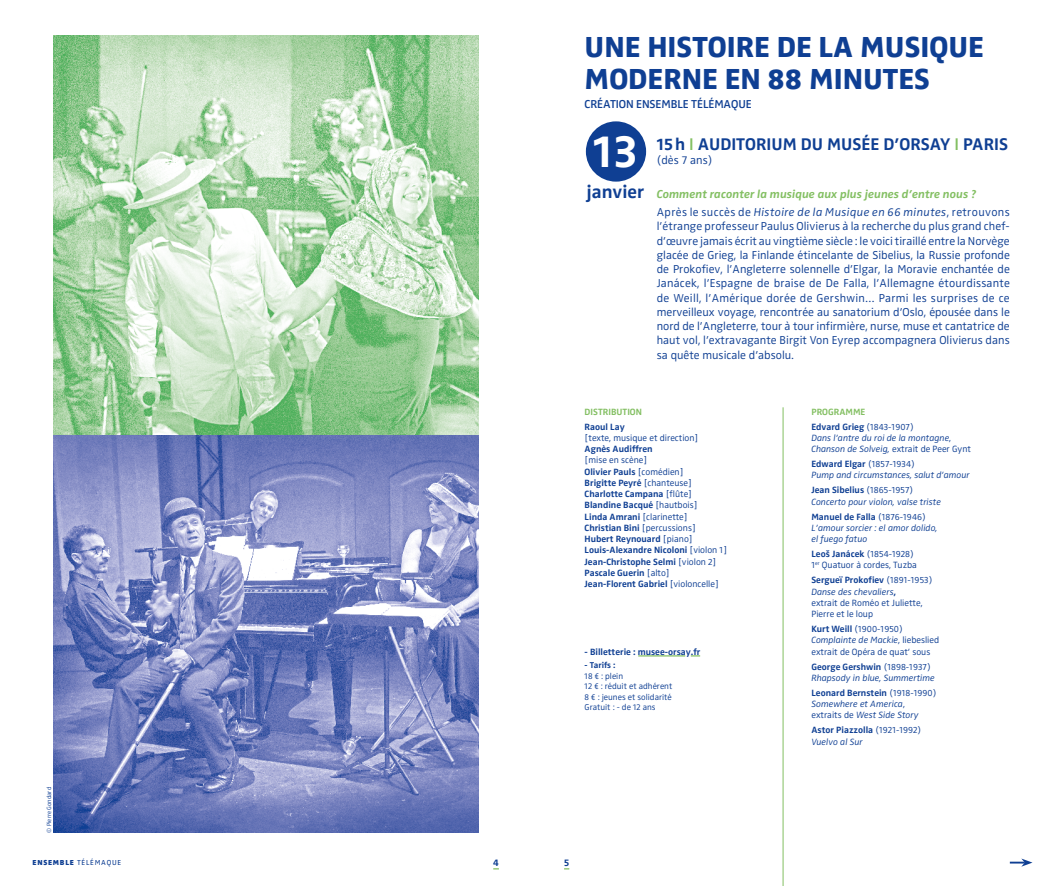
<style>
.page{position:relative;width:1063px;height:886px;background:#fff}
.page>*{position:absolute;margin:0;border:0;box-sizing:border-box;transform-origin:0 0}
.t1{font:47.5px "Zwo LF w 6";color:#fff}
.t2{font:30px/32px "Zwo LF w 7";color:#0f3f93}
.t3{font:18.75px "Zwo LF w 6";color:#0f3f93}
.t4{font:17.5px "Zwo LF w 6";color:#0f3f93}
.t5{font:11.88px/14.2px "Zwo LF w 3";letter-spacing:.005em;color:#0f3f93;text-align:justify}
.t6{font:11.88px "Zwo LF w 3 Italic";letter-spacing:.03em;color:#0f3f93}
.t7{font:11.88px "Zwo LF w 6 Italic";color:#83bf62}
.t8{font:11.88px "Zwo LF w 5";letter-spacing:-.01em;color:#0f3f93}
.t9{font:10px "Zwo LF w 6";color:#0f3f93}
.t10{font:9.38px/11.2px "Zwo LF w 6";color:#0f3f93}
.t11{font:9.38px/11.2px "Zwo LF w 3 Italic";color:#0f3f93}
.t12{font:9.38px/11.2px "Zwo LF w 3";color:#0f3f93}
.t13{font:9.38px "Zwo LF w 6";color:#83bf62}
.t14{font:8.75px/10.5px "Zwo LF w 3";color:#0f3f93}
.t15{font:8.75px "Zwo LF w 6";color:#0f3f93}
.t16{font:7.5px "Zwo LF w 4";letter-spacing:.1em;color:#0f3f93}
.t17{font:6.25px "Zwo LF w 3";color:#0f3f93}
.s1{font-family:"Zwo LF w 5";color:#83bf62}
.s2{font-family:"Zwo LF w 3"}
.s3{font-family:"Zwo LF w 6"}
.s4{font-family:"Zwo Alt LF w 8"}
.s5{color:#83bf62}
</style>
<div class="page">
<svg style="left:1010px;top:858px;width:23px;height:9px"></svg>
<img style="left:53px;top:35px;width:425px;height:798px">
<div style="left:586px;top:121px;width:60px;height:61px;background:#0f3f93;border-radius:50%"></div>
<hr style="left:783px;top:407px;width:1px;height:479px;background:#83bf62">
<hr style="left:638px;top:655px;width:47px;height:1px;background:#83bf62">
<h2 class="t2" style="left:585px;top:30px;width:401px">UNE HISTOIRE DE LA MUSIQUE<br>MODERNE EN 88 MINUTES</h2>
<p class="t8" style="left:585px;top:97px;width:169px">CRÉATION ENSEMBLE TÉLÉMAQUE</p>
<h3 class="t4" style="left:657px;top:134px;width:353px">15h <span class="s1">I</span> AUDITORIUM DU MUSÉE D’ORSAY <span class="s1">I</span> PARIS</h3>
<p class="t5" style="left:657px;top:153px;width:57px">(dès 7 ans)</p>
<p class="t7" style="left:657px;top:187px;width:321px">Comment raconter la musique aux plus jeunes d’entre nous ?</p>
<p class="t6" style="left:657px;top:205px;width:355px"><span class="s2">Après le succès de</span> Histoire de la Musique en 66 minutes<span class="s2">, retrouvons</span></p>
<p class="t5" style="left:657px;top:219px;width:355px">l’étrange professeur Paulus Olivierus à la recherche du plus grand chef&shy;d’œuvre jamais écrit au vingtième siècle : le voici tiraillé entre la Norvège glacée de Grieg, la Finlande étincelante de Sibelius, la Russie profonde de Prokofiev, l’Angleterre solennelle d’Elgar, la Moravie enchantée de Janácek, l’Espagne de braise de De Falla, l’Allemagne étourdissante de Weill, l’Amérique dorée de Gershwin… Parmi les surprises de ce merveilleux voyage, rencontrée au sanatorium d’Oslo, épousée dans le nord de l’Angleterre, tour à tour infirmière, nurse, muse et cantatrice de haut vol, l’extravagante Birgit Von Eyrep accompagnera Olivierus dans sa quête musicale d’absolu.</p>
<h1 class="t1" style="left:593px;top:123px;width:46px">13</h1>
<h3 class="t3" style="left:587px;top:181px;width:59px">janvier</h3>
<p class="t13" style="left:585px;top:406px;width:59px">DISTRIBUTION</p>
<p class="t10" style="left:585px;top:421px;width:42px">Raoul Lay</p>
<p class="t12" style="left:585px;top:432px;width:115px">[texte, musique et direction]</p>
<p class="t10" style="left:585px;top:443px;width:70px">Agnès Audiffren</p>
<p class="t12" style="left:585px;top:455px;width:64px">[mise en scène]</p>
<p class="t10" style="left:585px;top:466px;width:115px">Olivier Pauls <span class="s2">[comédien]<br></span>Brigitte Peyré <span class="s2">[chanteuse]<br></span>Charlotte Campana <span class="s2">[flûte]<br></span>Blandine Bacqué <span class="s2">[hautbois]</span></p>
<p class="t12" style="left:585px;top:511px;width:105px"><span class="s3">Linda Amrani</span> [clarinette]</p>
<p class="t10" style="left:585px;top:522px;width:144px">Christian Bini <span class="s2">[percussions]<br></span>Hubert Reynouard <span class="s2">[piano]<br></span>Louis-Alexandre Nicoloni <span class="s2">[violon 1]<br></span>Jean-Christophe Selmi <span class="s2">[violon 2]<br></span>Pascale Guerin <span class="s2">[alto]<br></span>Jean-Florent Gabriel <span class="s2">[violoncelle]</span></p>
<p class="t10" style="left:585px;top:646px;width:117px">- Billetterie : musee-orsay.fr</p>
<p class="t15" style="left:585px;top:660px;width:32px">- Tarifs :</p>
<p class="t14" style="left:585px;top:670px;width:89px">18 € : plein<br>12 € : réduit et adhérent<br>8 € : jeunes et solidarité<br>Gratuit : - de 12 ans</p>
<p class="t17" style="left:46px;top:833px;width:47px;rotate:-90deg">© Pierre Gondard</p>
<p class="t16" style="left:33px;top:858px;width:90px"><span class="s4">ENSEMBLE</span> TÉLÉMAQUE</p>
<p class="t9" style="left:493px;top:857px;width:7px">4</p>
<p class="t9" style="left:564px;top:857px;width:7px">5</p>
<p class="t10" style="left:811px;top:404px;width:104px;line-height:14.8px"><span class="s5">PROGRAMME<br></span>Edvard Grieg <span class="s2">(1843-1907)</span></p>
<p class="t11" style="left:811px;top:432px;width:161px">Dans l’antre du roi de la montagne<span class="s2">,<br></span>Chanson de Solveig, <span class="s2">extrait de Peer Gynt</span></p>
<p class="t10" style="left:811px;top:458px;width:105px">Edward Elgar <span class="s2">(1857-1934)</span></p>
<p class="t11" style="left:811px;top:469px;width:160px">Pump and circumstances, salut d’amour</p>
<p class="t10" style="left:811px;top:484px;width:103px">Jean Sibelius <span class="s2">(1865-1957)</span></p>
<p class="t11" style="left:811px;top:496px;width:131px">Concerto pour violon, valse triste</p>
<p class="t10" style="left:811px;top:511px;width:116px">Manuel de Falla <span class="s2">(1876-1946)</span></p>
<p class="t11" style="left:811px;top:522px;width:128px">L’amour sorcier : el amor dolido, el fuego fatuo</p>
<p class="t10" style="left:811px;top:548px;width:104px">Leoš Janácek <span class="s2">(1854-1928)</span></p>
<p class="t12" style="left:811px;top:559px;width:107px">1<sup>er</sup> Quatuor à cordes, Tuzba</p>
<p class="t10" style="left:811px;top:574px;width:122px">Sergueï Prokofiev <span class="s2">(1891-1953)</span></p>
<p class="t11" style="left:811px;top:586px;width:86px">Danse des chevaliers<span class="s3">,</span></p>
<p class="t12" style="left:811px;top:597px;width:113px">extrait de Roméo et Juliette,<br>Pierre et le loup</p>
<p class="t12" style="left:811px;top:623px;width:93px"><span class="s3">Kurt Weill</span> (1900-1950)</p>
<p class="t11" style="left:811px;top:634px;width:129px">Complainte de Mackie<span class="s2">, liebeslied</span></p>
<p class="t12" style="left:811px;top:646px;width:120px">extrait de Opéra de quat’ sous</p>
<p class="t10" style="left:811px;top:661px;width:121px">George Gershwin <span class="s2">(1898-1937)</span></p>
<p class="t11" style="left:811px;top:672px;width:125px">Rhapsody in blue, Summertime</p>
<p class="t10" style="left:811px;top:687px;width:127px">Leonard Bernstein <span class="s2">(1918-1990)</span></p>
<p class="t11" style="left:811px;top:698px;width:109px">Somewhere et America<span class="s2">, extraits de</span> West Side Story</p>
<p class="t10" style="left:811px;top:724px;width:111px">Astor Piazzolla <span class="s2">(1921-1992)</span></p>
<p class="t11" style="left:811px;top:736px;width:53px">Vuelvo al Sur</p>
</div>
